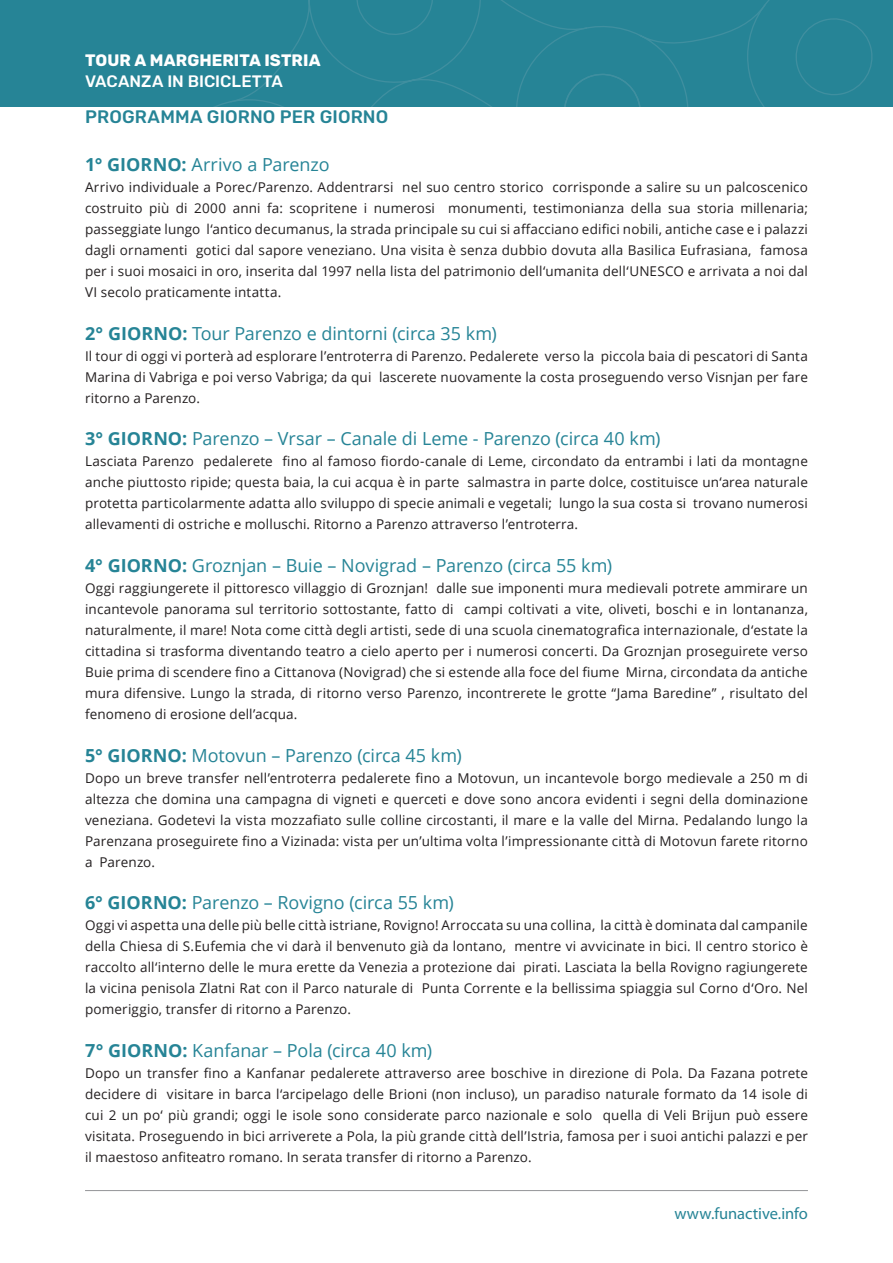
<style>
.page{position:relative;width:893px;height:1263px;background:#fff}
.page>*{position:absolute;margin:0;border:0;box-sizing:border-box;transform-origin:0 0}
.Stile_di_paragrafo_1{font:18px "Open Sans";letter-spacing:-.005em;color:#268496}
.T_Open_Sans_9_14{font:18px "Open Sans";letter-spacing:-.005em;color:#268496}
.Teaser_Rubik_medium{font:500 18px "Rubik";letter-spacing:.005em;color:#268496}
.t1{font:700 16.5px "Rubik";letter-spacing:.005em;color:#fff}
.t2{font:500 16.5px "Rubik";color:#fff}
.t3{font:16.5px "Myriad Pro";letter-spacing:-.005em;color:#268496}
.T_Open_Sans_9_14-2{font:13.5px/21px "Open Sans";letter-spacing:.01em;color:#231f20;text-align:justify}
.s1{font-weight:700}
</style>
<div class="page">
<div style="left:0;top:0;width:893px;height:106px;background:#268496"></div>
<svg style="left:216px;top:0;width:657px;height:106px"></svg>
<hr style="left:85px;top:1190px;width:723px;height:1px;background:#939598">
<p class="t1" style="left:85px;top:51px;width:237px">TOUR A MARGHERITA ISTRIA</p>
<p class="t2" style="left:85px;top:72px;width:199px">VACANZA IN BICICLETTA</p>
<p class="Teaser_Rubik_medium" style="left:85px;top:107px;width:305px">PROGRAMMA GIORNO PER GIORNO</p>
<p class="Stile_di_paragrafo_1" style="left:85px;top:152px;width:246px"><span class="s1">1° GIORNO:</span> Arrivo a Parenzo</p>
<p class="T_Open_Sans_9_14-2" style="left:85px;top:176px;width:724px">Arrivo individuale a Porec/Parenzo. Addentrarsi nel suo centro storico corrisponde a salire su un palcoscenico costruito più di 2000 anni fa: scopritene i numerosi monumenti, testimonianza della sua storia millenaria; passeggiate lungo l‘antico decumanus, la strada principale su cui si affacciano edifici nobili, antiche case e i palazzi dagli ornamenti gotici dal sapore veneziano. Una visita è senza dubbio dovuta alla Basilica Eufrasiana, famosa per i suoi mosaici in oro, inserita dal 1997 nella lista del patrimonio dell‘umanita dell‘UNESCO e arrivata a noi dal VI secolo praticamente intatta.</p>
<p class="T_Open_Sans_9_14" style="left:85px;top:321px;width:413px"><span class="s1">2° GIORNO:</span> Tour Parenzo e dintorni (circa 35 km)</p>
<p class="T_Open_Sans_9_14-2" style="left:85px;top:345px;width:724px">Il tour di oggi vi porterà ad esplorare l’entroterra di Parenzo. Pedalerete verso la piccola baia di pescatori di Santa Marina di Vabriga e poi verso Vabriga; da qui lascerete nuovamente la costa proseguendo verso Visnjan per fare ritorno a Parenzo.</p>
<p class="Stile_di_paragrafo_1" style="left:85px;top:427px;width:577px"><span class="s1">3° GIORNO:</span> Parenzo – Vrsar – Canale di Leme - Parenzo (circa 40 km)</p>
<p class="T_Open_Sans_9_14-2" style="left:85px;top:451px;width:724px">Lasciata Parenzo pedalerete fino al famoso fiordo-canale di Leme, circondato da entrambi i lati da montagne anche piuttosto ripide; questa baia, la cui acqua è in parte salmastra in parte dolce, costituisce un‘area naturale protetta particolarmente adatta allo sviluppo di specie animali e vegetali; lungo la sua costa si trovano numerosi allevamenti di ostriche e molluschi. Ritorno a Parenzo attraverso l’entroterra.</p>
<p class="Stile_di_paragrafo_1" style="left:85px;top:553px;width:529px"><span class="s1">4° GIORNO:</span> Groznjan – Buie – Novigrad – Parenzo (circa 55 km)</p>
<p class="T_Open_Sans_9_14-2" style="left:85px;top:577px;width:724px">Oggi raggiungerete il pittoresco villaggio di Groznjan! dalle sue imponenti mura medievali potrete ammirare un incantevole panorama sul territorio sottostante, fatto di campi coltivati a vite, oliveti, boschi e in lontananza, naturalmente, il mare! Nota come città degli artisti, sede di una scuola cinematografica internazionale, d‘estate la cittadina si trasforma diventando teatro a cielo aperto per i numerosi concerti. Da Groznjan proseguirete verso Buie prima di scendere fino a Cittanova (Novigrad) che si estende alla foce del fiume Mirna, circondata da antiche mura difensive. Lungo la strada, di ritorno verso Parenzo, incontrerete le grotte “Jama Baredine” , risultato del fenomeno di erosione dell’acqua.</p>
<p class="Stile_di_paragrafo_1" style="left:85px;top:743px;width:378px"><span class="s1">5° GIORNO:</span> Motovun – Parenzo (circa 45 km)</p>
<p class="T_Open_Sans_9_14-2" style="left:85px;top:767px;width:724px">Dopo un breve transfer nell’entroterra pedalerete fino a Motovun, un incantevole borgo medievale a 250 m di altezza che domina una campagna di vigneti e querceti e dove sono ancora evidenti i segni della dominazione veneziana. Godetevi la vista mozzafiato sulle colline circostanti, il mare e la valle del Mirna. Pedalando lungo la Parenzana proseguirete fino a Vizinada: vista per un’ultima volta l’impressionante città di Motovun farete ritorno a Parenzo.</p>
<p class="Stile_di_paragrafo_1" style="left:85px;top:890px;width:370px"><span class="s1">6° GIORNO:</span> Parenzo – Rovigno (circa 55 km)</p>
<p class="T_Open_Sans_9_14-2" style="left:85px;top:914px;width:724px">Oggi vi aspetta una delle più belle città istriane, Rovigno! Arroccata su una collina, la città è dominata dal campanile della Chiesa di S.Eufemia che vi darà il benvenuto già da lontano, mentre vi avvicinate in bici. Il centro storico è raccolto all‘interno delle le mura erette da Venezia a protezione dai pirati. Lasciata la bella Rovigno ragiungerete la vicina penisola Zlatni Rat con il Parco naturale di Punta Corrente e la bellissima spiaggia sul Corno d‘Oro. Nel pomeriggio, transfer di ritorno a Parenzo.</p>
<p class="Stile_di_paragrafo_1" style="left:85px;top:1038px;width:349px"><span class="s1">7° GIORNO:</span> Kanfanar – Pola (circa 40 km)</p>
<p class="T_Open_Sans_9_14-2" style="left:85px;top:1062px;width:724px">Dopo un transfer fino a Kanfanar pedalerete attraverso aree boschive in direzione di Pola. Da Fazana potrete decidere di visitare in barca l‘arcipelago delle Brioni (non incluso), un paradiso naturale formato da 14 isole di cui 2 un po‘ più grandi; oggi le isole sono considerate parco nazionale e solo quella di Veli Brijun può essere visitata. Proseguendo in bici arriverete a Pola, la più grande città dell’Istria, famosa per i suoi antichi palazzi e per il maestoso anfiteatro romano. In serata transfer di ritorno a Parenzo.</p>
<p class="t3" style="left:674px;top:1203px;width:135px">www.funactive.info</p>
</div>
